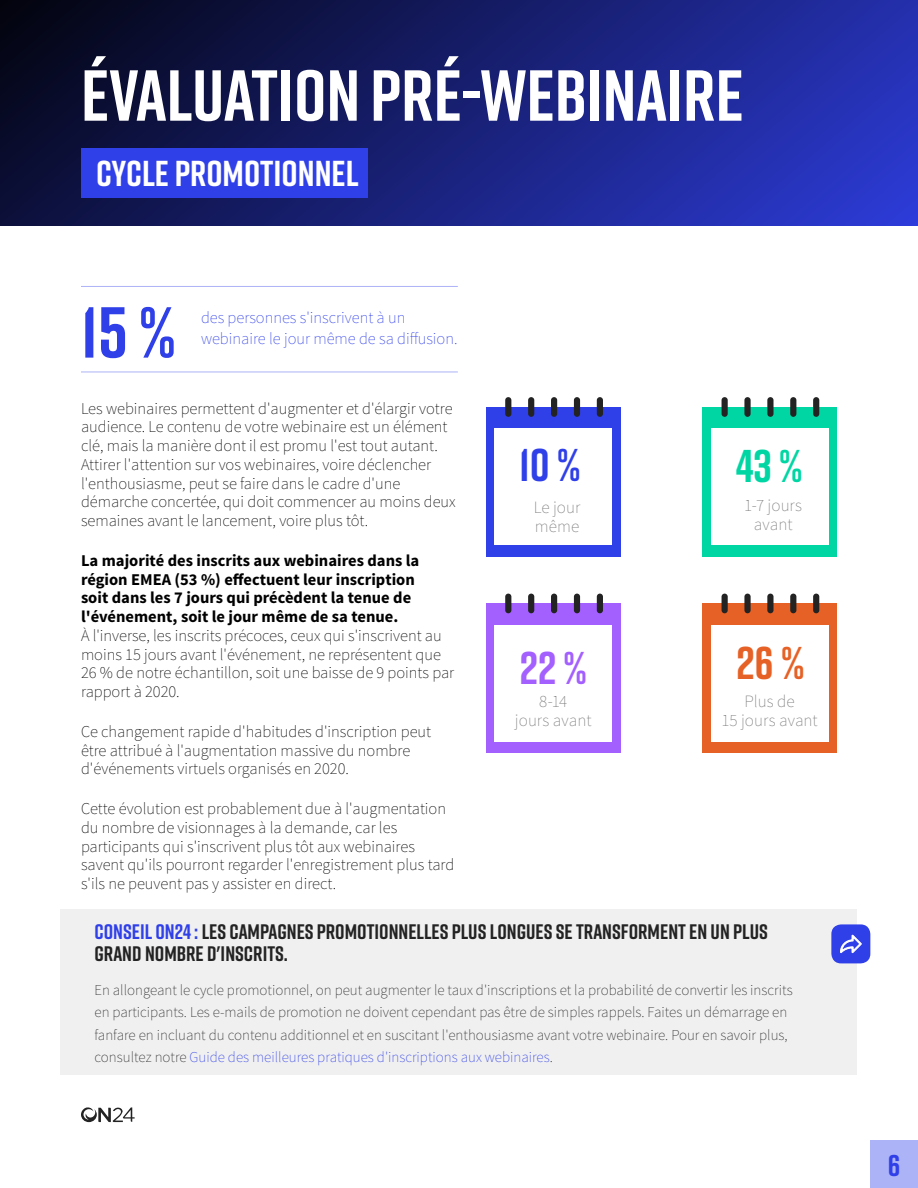
<style>
.page{position:relative;width:918px;height:1188px;background:#fff}
.page>*{position:absolute;margin:0;border:0;box-sizing:border-box;transform-origin:0 0}
.Section_title{font:700 72px "Rift";color:#fff}
.Stat{font:700 72px "Rift";color:#3040e8}
.Heading{font:700 45.9px "Rift";color:#3040e8}
.Heading-2{font:700 45.9px "Rift";color:#a45fff}
.Heading-3{font:700 45.9px "Rift";color:#00d6a3}
.Heading-4{font:700 45.9px "Rift";color:#e66125}
.Heading_-_for_TOC{font:700 36px "Rift";color:#fff}
.t1{font:700 30px "Rift";color:#3040e8}
.Subtitles{font:700 21px/22.5px "Rift";color:#232323}
.Body_-_chart{font:200 17.25px/19px "Source Sans Pro";letter-spacing:.005em;color:#797979;text-align:center}
.Body{font:200 16.5px/18.8px "Source Sans Pro";color:#000}
.Stat_description_-_3{font:200 16.5px/21px "Source Sans Pro";color:#3040e8}
.Subtitles-2{font:200 15px/22.5px "Source Sans Pro";color:#232323}
.s1{font-weight:700}
.s2{color:#3040e8}
</style>
<div class="page">
<div style="left:870px;top:1140px;width:48px;height:48px;background:#acb3f6"></div>
<hr style="left:81px;top:372px;width:377px;height:1px;background:#acb3f6">
<hr style="left:81px;top:286px;width:377px;height:1px;background:#acb3f6">
<div style="left:702px;top:407px;width:135px;height:149px;background:#00d6a3"></div>
<div style="left:711px;top:428px;width:117px;height:117px;background:#fff"></div>
<div style="left:722px;top:397px;width:6px;height:20px;background:#232323;border-radius:3px"></div>
<div style="left:744px;top:397px;width:7px;height:20px;background:#232323;border-radius:3px"></div>
<div style="left:767px;top:397px;width:7px;height:20px;background:#232323;border-radius:3px"></div>
<div style="left:790px;top:397px;width:6px;height:20px;background:#232323;border-radius:3px"></div>
<div style="left:813px;top:397px;width:6px;height:20px;background:#232323;border-radius:3px"></div>
<div style="left:702px;top:603px;width:135px;height:150px;background:#e66125"></div>
<div style="left:711px;top:625px;width:117px;height:117px;background:#fff"></div>
<div style="left:722px;top:594px;width:6px;height:19px;background:#232323;border-radius:3px"></div>
<div style="left:744px;top:594px;width:7px;height:19px;background:#232323;border-radius:3px"></div>
<div style="left:767px;top:594px;width:7px;height:19px;background:#232323;border-radius:3px"></div>
<div style="left:790px;top:594px;width:6px;height:19px;background:#232323;border-radius:3px"></div>
<div style="left:813px;top:594px;width:6px;height:19px;background:#232323;border-radius:3px"></div>
<div style="left:486px;top:407px;width:135px;height:149px;background:#3040e8"></div>
<div style="left:495px;top:428px;width:117px;height:117px;background:#fff"></div>
<div style="left:505px;top:397px;width:6px;height:20px;background:#232323;border-radius:3px"></div>
<div style="left:528px;top:397px;width:6px;height:20px;background:#232323;border-radius:3px"></div>
<div style="left:551px;top:397px;width:6px;height:20px;background:#232323;border-radius:3px"></div>
<div style="left:574px;top:397px;width:6px;height:20px;background:#232323;border-radius:3px"></div>
<div style="left:597px;top:397px;width:6px;height:20px;background:#232323;border-radius:3px"></div>
<div style="left:486px;top:603px;width:135px;height:150px;background:#a45fff"></div>
<div style="left:495px;top:625px;width:117px;height:117px;background:#fff"></div>
<div style="left:505px;top:594px;width:6px;height:19px;background:#232323;border-radius:3px"></div>
<div style="left:528px;top:594px;width:6px;height:19px;background:#232323;border-radius:3px"></div>
<div style="left:551px;top:594px;width:6px;height:19px;background:#232323;border-radius:3px"></div>
<div style="left:574px;top:594px;width:6px;height:19px;background:#232323;border-radius:3px"></div>
<div style="left:597px;top:594px;width:6px;height:19px;background:#232323;border-radius:3px"></div>
<svg style="left:0;top:0;width:918px;height:226px;background:#182074"></svg>
<div style="left:81px;top:149px;width:287px;height:49px;background:#3040e8"></div>
<div style="left:61px;top:909px;width:796px;height:165px;background:#f0f0f0"></div>
<div style="left:831px;top:924px;width:39px;height:39px;background:#3040e8;border-radius:10px"></div>
<svg style="left:840px;top:934px;width:22px;height:19px"></svg>
<svg style="left:81px;top:1107px;width:54px;height:15px"></svg>
<p class="Section_title" style="left:81px;top:44px;width:664px">ÉVALUATION PRÉ-WEBINAIRE</p>
<p class="Heading_-_for_TOC" style="left:96px;top:147px;width:264px">CYCLE PROMOTIONNEL</p>
<p class="Stat" style="left:81px;top:281px;width:96px">15%</p>
<p class="Stat_description_-_3" style="left:201px;top:307px;width:258px">des personnes s'inscrivent à un webinaire le jour même de sa diffusion.</p>
<p class="Body" style="left:81px;top:399px;width:376px">Les webinaires permettent d'augmenter et d'élargir votre audience. Le contenu de votre webinaire est un élément clé, mais la manière dont il est promu l'est tout autant.<br>Attirer l'attention sur vos webinaires, voire déclencher l'enthousiasme, peut se faire dans le cadre d'une démarche concertée, qui doit commencer au moins deux semaines avant le lancement, voire plus tôt.</p>
<p class="Body" style="left:81px;top:551px;width:375px"><span class="s1">La majorité des inscrits aux webinaires dans la région EMEA (53 %) effectuent leur inscription<br>soit dans les 7 jours qui précèdent la tenue de l'événement, soit le jour même de sa tenue.<br></span>À l'inverse, les inscrits précoces, ceux qui s'inscrivent au moins 15 jours avant l'événement, ne représentent que 26 % de notre échantillon, soit une baisse de 9 points par rapport à 2020.</p>
<p class="Body" style="left:81px;top:722px;width:352px">Ce changement rapide d'habitudes d'inscription peut être attribué à l'augmentation massive du nombre d'événements virtuels organisés en 2020.</p>
<p class="Body" style="left:81px;top:799px;width:375px">Cette évolution est probablement due à l'augmentation du nombre de visionnages à la demande, car les participants qui s'inscrivent plus tôt aux webinaires savent qu'ils pourront regarder l'enregistrement plus tard s'ils ne peuvent pas y assister en direct.</p>
<p class="Heading" style="left:519px;top:432px;width:63px">10%</p>
<p class="Body_-_chart" style="left:534px;top:498px;width:48px;text-align:left">Le jour même</p>
<p class="Body_-_chart" style="left:744px;top:496px;width:59px">1-7 jours avant</p>
<p class="Heading-3" style="left:736px;top:433px;width:68px">43%</p>
<p class="Heading-2" style="left:520px;top:635px;width:69px">22%</p>
<p class="Body_-_chart" style="left:515px;top:692px;width:78px">8-14<br>jours avant</p>
<p class="Heading-4" style="left:736px;top:630px;width:70px">26%</p>
<p class="Body_-_chart" style="left:721px;top:692px;width:98px">Plus de<br>15 jours avant</p>
<p class="Subtitles" style="left:95px;top:920px;width:675px"><span class="s2">CONSEIL ON24 :</span> LES CAMPAGNES PROMOTIONNELLES PLUS LONGUES SE TRANSFORMENT EN UN PLUS<br>GRAND NOMBRE D'INSCRITS.</p>
<p class="Subtitles-2" style="left:95px;top:979px;width:700px">En allongeant le cycle promotionnel, on peut augmenter le taux d'inscriptions et la probabilité de convertir les inscrits en participants. Les e-mails de promotion ne doivent cependant pas être de simples rappels. Faites un démarrage en fanfare en incluant du contenu additionnel et en suscitant l'enthousiasme avant votre webinaire. Pour en savoir plus, consultez notre <span class="s2">Guide des meilleures pratiques d'inscriptions aux webinaires</span>.</p>
<h3 class="t1" style="left:888px;top:1144px;width:14px">6</h3>
</div>
